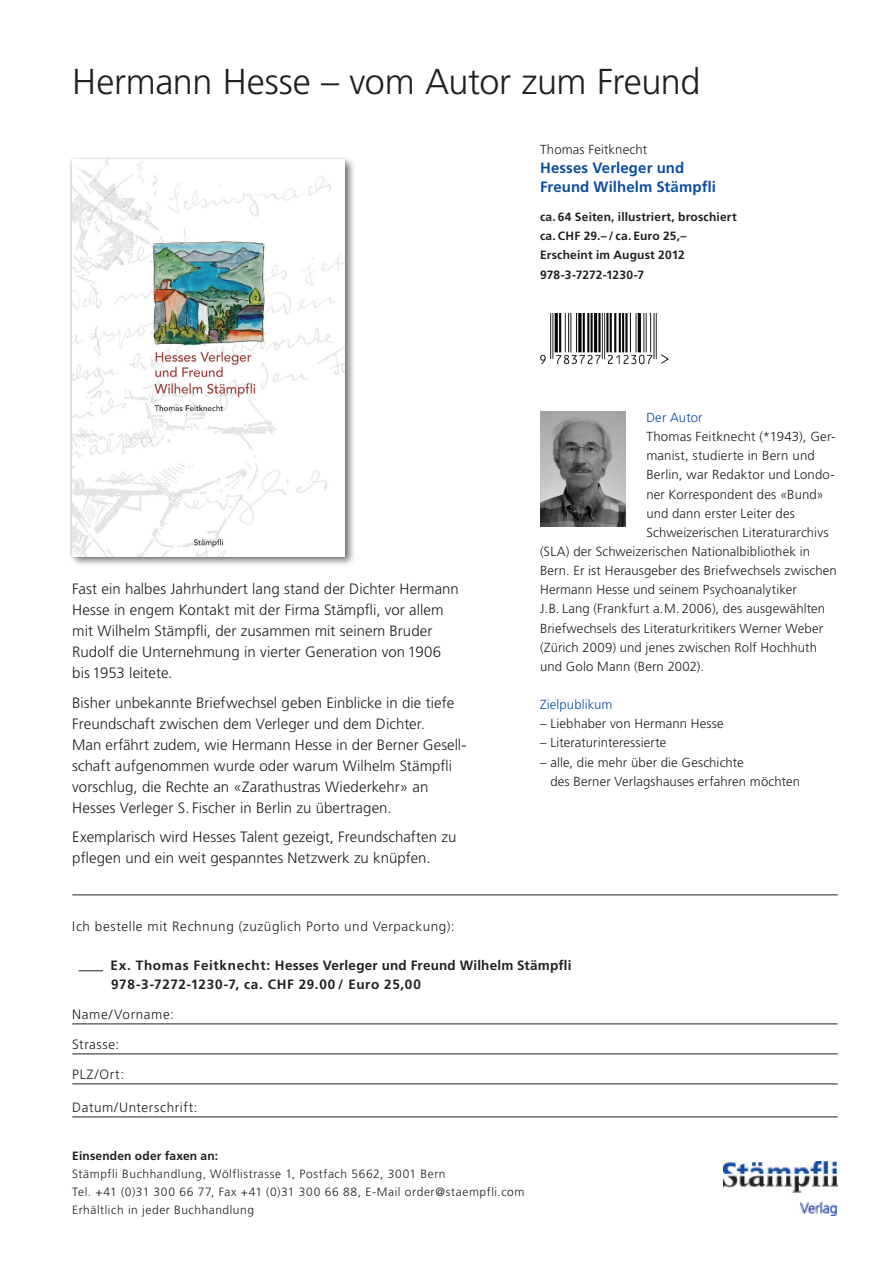
<style>
.page{position:relative;width:893px;height:1263px;background:#fff}
.page>*{position:absolute;margin:0;border:0;box-sizing:border-box;transform-origin:0 0}
.t1{font:300 36px "Frutiger LT Std";letter-spacing:-.01em;color:#231f20}
.t2{font:300 15px/21px "Frutiger LT Std";letter-spacing:.005em;color:#231f20}
.t3{font:700 15px/19.2px "Frutiger LT Std";letter-spacing:.005em;color:#0d4da1}
.t4{font:300 13.5px "Frutiger LT Std";letter-spacing:.04em;color:#231f20}
.t5{font:700 13.5px/19.5px "Frutiger LT Std";letter-spacing:.035em;color:#231f20}
.t6{font:300 13.2px/19.2px "Frutiger LT Std";letter-spacing:.01em;color:#231f20}
.t7{font:300 13.2px "Frutiger LT Std";letter-spacing:.01em;color:#0d4da1}
.t8{font:300 12px/18px "Frutiger LT Std";letter-spacing:.045em;color:#231f20}
.t9{font:700 12px/19.2px "Frutiger LT Std";letter-spacing:.015em;color:#231f20}
</style>
<div class="page">
<div style="left:70px;top:157px;width:286px;height:411px;background:#231f20;opacity:.6"></div>
<div style="left:69px;top:156px;width:279px;height:403px;background:#231f20;opacity:.35"></div>
<img style="left:72px;top:160px;width:272px;height:396px">
<img style="left:540px;top:314px;width:129px;height:50px">
<img style="left:540px;top:411px;width:85px;height:115px">
<hr style="left:72px;top:894px;width:766px;height:1px;background:#231f20">
<hr style="left:72px;top:1023px;width:766px;height:1px;background:#231f20">
<hr style="left:72px;top:1053px;width:766px;height:1px;background:#231f20">
<hr style="left:72px;top:1083px;width:766px;height:1px;background:#231f20">
<hr style="left:72px;top:1116px;width:766px;height:1px;background:#231f20">
<svg style="left:79px;top:970px;width:24px;height:1px"></svg>
<img style="left:724px;top:1161px;width:114px;height:54px">
<h1 class="t1" style="left:72px;top:61px;width:630px">Hermann Hesse – vom Autor zum Freund</h1>
<p class="t2" style="left:72px;top:579px;width:388px">Fast ein halbes Jahrhundert lang stand der Dichter Hermann Hesse in engem Kontakt mit der Firma Stämpfli, vor allem mit Wilhelm Stämpfli, der zusammen mit seinem Bruder Rudolf die Unternehmung in vierter Generation von 1906 bis 1953 leitete.</p>
<p class="t2" style="left:72px;top:692px;width:396px">Bisher unbekannte Briefwechsel geben Einblicke in die tiefe Freundschaft zwischen dem Verleger und dem Dichter.<br>Man erfährt zudem, wie Hermann Hesse in der Berner Gesell&shy;schaft aufgenommen wurde oder warum Wilhelm Stämpfli vorschlug, die Rechte an «Zarathustras Wiederkehr» an Hesses Verleger S. Fischer in Berlin zu übertragen.</p>
<p class="t2" style="left:72px;top:827px;width:386px">Exemplarisch wird Hesses Talent gezeigt, Freundschaften zu pflegen und ein weit gespanntes Netzwerk zu knüpfen.</p>
<p class="t6" style="left:540px;top:140px;width:109px">Thomas Feitknecht</p>
<p class="t3" style="left:540px;top:159px;width:178px">Hesses Verleger und<br>Freund Wilhelm Stämpfli</p>
<p class="t9" style="left:540px;top:207px;width:198px">ca. 64 Seiten, illustriert, broschiert ca. CHF 29.– / ca. Euro 25,–<br>Erscheint im August 2012<br>978-3-7272-1230-7</p>
<p class="t7" style="left:646px;top:410px;width:58px">Der Autor</p>
<p class="t6" style="left:646px;top:427px;width:191px">Thomas Feitknecht (*1943), Ger-</p>
<p class="t6" style="left:646px;top:446px;width:170px">manist, studierte in Bern und</p>
<p class="t6" style="left:646px;top:465px;width:190px">Berlin, war Redaktor und Londo-</p>
<p class="t6" style="left:646px;top:485px;width:179px">ner Korrespondent des «Bund»</p>
<p class="t6" style="left:646px;top:504px;width:150px">und dann erster Leiter des</p>
<p class="t6" style="left:646px;top:523px;width:184px">Schweizerischen Literaturarchivs</p>
<p class="t6" style="left:540px;top:542px;width:271px">(SLA) der Schweizerischen Nationalbibliothek in</p>
<p class="t6" style="left:540px;top:561px;width:298px">Bern. Er ist Herausgeber des Briefwechsels zwischen</p>
<p class="t6" style="left:540px;top:580px;width:258px">Hermann Hesse und seinem Psychoanalytiker</p>
<p class="t6" style="left:540px;top:599px;width:287px">J.B. Lang (Frankfurt a.M. 2006), des ausgewählten</p>
<p class="t6" style="left:540px;top:619px;width:285px">Briefwechsels des Literaturkritikers Werner Weber</p>
<p class="t6" style="left:540px;top:638px;width:278px">(Zürich 2009) und jenes zwischen Rolf Hochhuth</p>
<p class="t6" style="left:540px;top:657px;width:165px">und Golo Mann (Bern 2002).</p>
<p class="t7" style="left:540px;top:697px;width:74px">Zielpublikum</p>
<p class="t6" style="left:540px;top:714px;width:185px">– Liebhaber von Hermann Hesse</p>
<p class="t6" style="left:540px;top:733px;width:128px">– Literaturinteressierte</p>
<p class="t6" style="left:550px;top:752px;width:251px;text-indent:-10px">– alle, die mehr über die Geschichte<br>des Berner Verlagshauses erfahren möchten</p>
<p class="t4" style="left:72px;top:918px;width:384px">Ich bestelle mit Rechnung (zuzüglich Porto und Verpackung):</p>
<p class="t5" style="left:111px;top:955px;width:462px">Ex. Thomas Feitknecht: Hesses Verleger und Freund Wilhelm Stämpfli<br>978-3-7272-1230-7, ca. CHF 29.00 / Euro 25,00</p>
<p class="t4" style="left:72px;top:1007px;width:103px">Name/Vorname:</p>
<p class="t4" style="left:72px;top:1037px;width:48px">Strasse:</p>
<p class="t4" style="left:72px;top:1067px;width:53px">PLZ/Ort:</p>
<p class="t4" style="left:72px;top:1100px;width:127px">Datum/Unterschrift:</p>
<p class="t9" style="left:72px;top:1146px;width:147px">Einsenden oder faxen an:</p>
<p class="t8" style="left:72px;top:1165px;width:454px">Stämpfli Buchhandlung, Wölflistrasse 1, Postfach 5662, 3001 Bern<br>Tel. +41 (0)31 300 66 77, Fax +41 (0)31 300 66 88, E-Mail order@staempfli.com<br>Erhältlich in jeder Buchhandlung</p>
</div>
